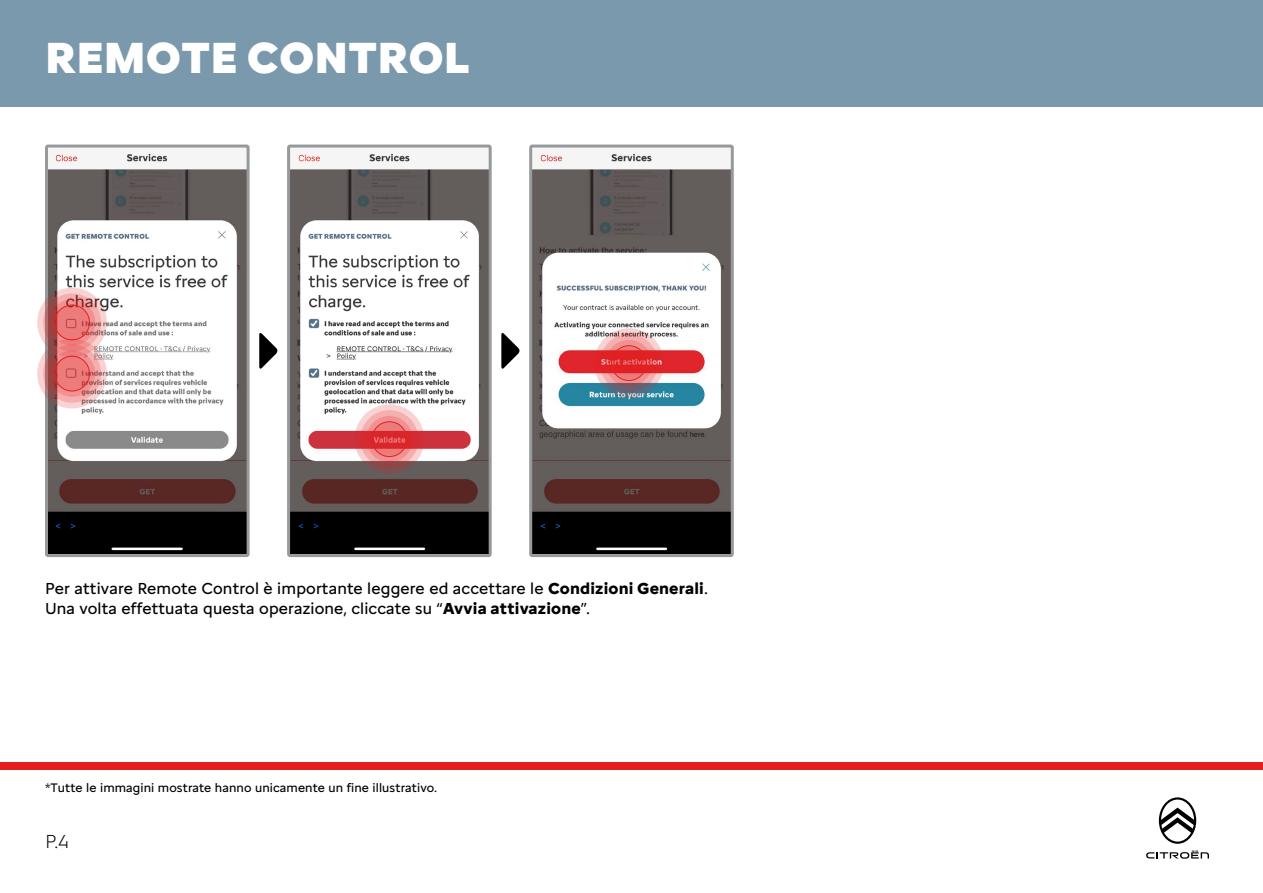
<style>
.page{position:relative;width:1263px;height:893px;background:#fff}
.page>*{position:absolute;margin:0;border:0;box-sizing:border-box;transform-origin:0 0}
.t1{font:900 45px "Citroen Type";color:#fff}
.t2{font:300 19.5px "Citroen Type";color:#000}
.t3{font:16.5px/19.8px "Citroen Type";letter-spacing:.01em;color:#000}
.t4{font:12.75px "Citroen Type";letter-spacing:.01em;color:#000}
.s1{font-weight:700}
</style>
<div class="page">
<div style="left:0;top:762px;width:1263px;height:7px;background:#e51f1f"></div>
<div style="left:0;top:0;width:1263px;height:107px;background:#7a99ac"></div>
<svg style="left:1146px;top:851px;width:63px;height:8px"></svg>
<svg style="left:1159px;top:797px;width:37px;height:47px"></svg>
<img style="left:49px;top:150px;width:197px;height:403px">
<div style="left:45px;top:145px;width:205px;height:412px;border:3px solid #97999b;border-radius:2px"></div>
<img style="left:291px;top:153px;width:197px;height:400px">
<div style="left:287px;top:145px;width:205px;height:412px;border:3px solid #97999b;border-radius:2px"></div>
<img style="left:533px;top:150px;width:197px;height:403px">
<div style="left:529px;top:145px;width:205px;height:412px;border:3px solid #97999b;border-radius:2px"></div>
<svg style="left:501px;top:333px;width:19px;height:36px"></svg>
<svg style="left:259px;top:333px;width:19px;height:36px"></svg>
<svg style="left:37px;top:288px;width:70px;height:69px"></svg>
<svg style="left:43px;top:293px;width:58px;height:59px"></svg>
<svg style="left:49px;top:299px;width:46px;height:47px"></svg>
<svg style="left:55px;top:305px;width:35px;height:35px"></svg>
<div style="left:54px;top:305px;width:36px;height:35px;border:1px solid #e51f1f;border-radius:50%"></div>
<svg style="left:37px;top:339px;width:70px;height:69px"></svg>
<svg style="left:43px;top:345px;width:58px;height:58px"></svg>
<svg style="left:49px;top:350px;width:46px;height:47px"></svg>
<svg style="left:55px;top:356px;width:35px;height:35px"></svg>
<div style="left:54px;top:356px;width:36px;height:35px;border:1px solid #e51f1f;border-radius:50%"></div>
<svg style="left:354px;top:404px;width:70px;height:70px"></svg>
<svg style="left:360px;top:410px;width:58px;height:58px"></svg>
<svg style="left:366px;top:416px;width:47px;height:46px"></svg>
<svg style="left:372px;top:422px;width:35px;height:35px"></svg>
<div style="left:372px;top:421px;width:35px;height:36px;border:1px solid #e51f1f;border-radius:50%"></div>
<svg style="left:594px;top:328px;width:70px;height:70px"></svg>
<svg style="left:600px;top:334px;width:58px;height:58px"></svg>
<svg style="left:606px;top:340px;width:46px;height:46px"></svg>
<svg style="left:611px;top:346px;width:35px;height:35px"></svg>
<div style="left:611px;top:345px;width:36px;height:36px;border:1px solid #e51f1f;border-radius:50%"></div>
<h1 class="t1" style="left:45px;top:24px;width:426px">REMOTE CONTROL</h1>
<p class="t3" style="left:45px;top:577px;width:664px">Per attivare Remote Control è importante leggere ed accettare le <span class="s1">Condizioni Generali</span>.<br>Una volta effettuata questa operazione, cliccate su “<span class="s1">Avvia attivazione</span>”.</p>
<p class="t4" style="left:45px;top:778px;width:394px">*Tutte le immagini mostrate hanno unicamente un fine illustrativo.</p>
<p class="t2" style="left:45px;top:827px;width:25px">P.4</p>
</div>
